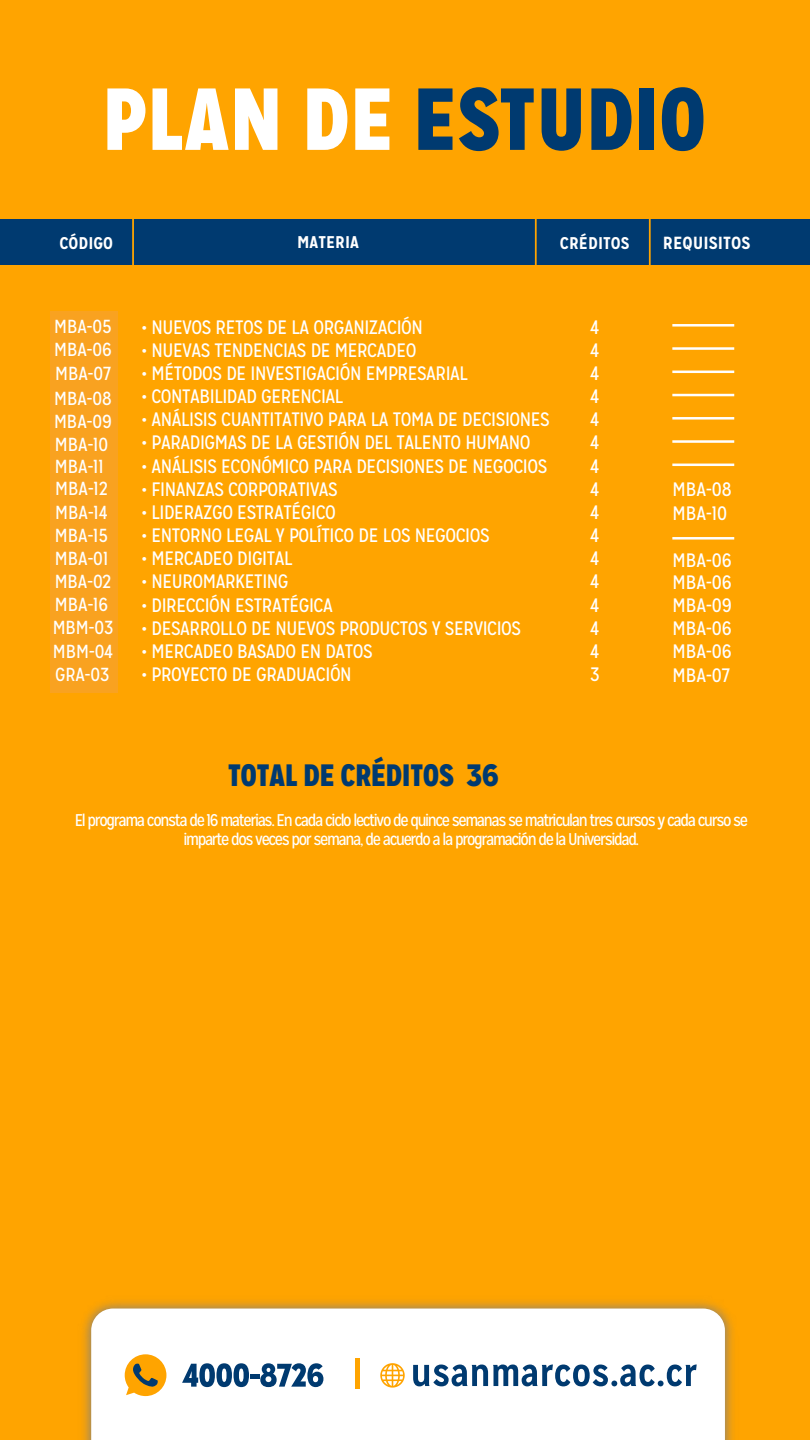
<style>
.page{position:relative;width:810px;height:1440px;background:#ffa400}
.page>*{position:absolute;margin:0;border:0;box-sizing:border-box;transform-origin:0 0}
.t1{font:900 87.75px "Mission Gothic";letter-spacing:.02em;color:#003a70}
.t2{font:900 30.9px "Mission Gothic";color:#003a70}
.t3{font:19.42px/23.2px "Mission Gothic";letter-spacing:-.025em;color:#fff;text-align:justify}
.t4{font:700 19.42px/23.2px "Mission Gothic";letter-spacing:-.025em;color:#fff}
.t5{font:18.9px/23.2px "Mission Gothic";color:#fff}
.t6{font:700 17.55px "Mission Gothic";color:#fff;scale:1.04 1}
.t7{font:16.95px/19px "Mission Gothic";letter-spacing:-.08em;color:#fff;text-align:center}
.t8{font:700 16.95px "Mission Gothic";color:#fff;scale:1.04 1}
.s1{color:#fff}
</style>
<div class="page">
<div style="left:0;top:219px;width:810px;height:46px;background:#003a70"></div>
<hr style="left:132px;top:208px;width:2px;height:65px;background:#ffa400">
<hr style="left:535px;top:208px;width:2px;height:66px;background:#ffa400">
<hr style="left:649px;top:208px;width:2px;height:66px;background:#ffa400">
<hr style="left:672px;top:324px;width:62px;height:3px;background:#fff">
<hr style="left:672px;top:347px;width:62px;height:3px;background:#fff">
<hr style="left:672px;top:371px;width:62px;height:2px;background:#fff">
<hr style="left:672px;top:394px;width:62px;height:2px;background:#fff">
<hr style="left:672px;top:417px;width:62px;height:3px;background:#fff">
<hr style="left:672px;top:440px;width:62px;height:3px;background:#fff">
<hr style="left:672px;top:464px;width:62px;height:2px;background:#fff">
<hr style="left:672px;top:537px;width:62px;height:3px;background:#fff">
<img style="left:83px;top:1301px;width:650px;height:139px">
<div style="left:91px;top:1309px;width:634px;height:131px;background:#fff"></div>
<svg style="left:182px;top:1363px;width:67px;height:24px;background:#6487a8"></svg>
<div style="left:250px;top:1374px;width:9px;height:5px;background:#003a70"></div>
<svg style="left:260px;top:1363px;width:63px;height:24px;background:#698baa"></svg>
<hr style="left:356px;top:1359px;width:4px;height:30px;background:#ffa400">
<svg style="left:125px;top:1354px;width:41px;height:42px"></svg>
<svg style="left:380px;top:1363px;width:25px;height:25px"></svg>
<svg style="left:413px;top:1364px;width:284px;height:22px;background:#89a4bc"></svg>
<div style="left:50px;top:311px;width:68px;height:381px;background:#f9a220"></div>
<h1 class="t1" style="left:103px;top:62px;width:604px"><span class="s1">PLAN DE</span> ESTUDIO</h1>
<p class="t8" style="left:59px;top:233px;width:53px">CÓDIGO</p>
<p class="t8" style="left:297px;top:232px;width:61px">MATERIA</p>
<p class="t8" style="left:560px;top:233px;width:68px">CRÉDITOS</p>
<p class="t6" style="left:663px;top:232px;width:86px">REQUISITOS</p>
<p class="t4" style="left:61px;top:315px;width:59px">MBA05<br>MBA06<br>MBA07<br>MBA08<br>MBA09<br>MBA10<br>MBA11<br>MBA12<br>MBA14<br>MBA15<br>MBM01<br>MBM02<br>MBA16<br>MBM03<br>MBM04<br>GRA03</p>
<p class="t5" style="left:53px;top:315px;width:62px">MBA-05<br>MBA-06<br>MBA-07<br>MBA-08<br>MBA-09<br>MBA-10<br>MBA-11<br>MBA-12<br>MBA-14<br>MBA-15<br>MBA-01<br>MBA-02<br>MBA-16<br>MBM-03<br>MBM-04<br>GRA-03</p>
<p class="t3" style="left:142px;top:315px;width:283px">• NUEVOS RETOS DE LA ORGANIZACIÓN</p>
<p class="t3" style="left:142px;top:339px;width:276px">• NUEVAS TENDENCIAS DE MERCADEO</p>
<p class="t3" style="left:142px;top:362px;width:328px">• MÉTODOS DE INVESTIGACIÓN EMPRESARIAL</p>
<p class="t3" style="left:142px;top:385px;width:203px">• CONTABILIDAD GERENCIAL</p>
<p class="t3" style="left:142px;top:408px;width:410px">• ANÁLISIS CUANTITATIVO PARA LA TOMA DE DECISIONES</p>
<p class="t3" style="left:142px;top:431px;width:390px">• PARADIGMAS DE LA GESTIÓN DEL TALENTO HUMANO</p>
<p class="t3" style="left:142px;top:454px;width:407px">• ANÁLISIS ECONÓMICO PARA DECISIONES DE NEGOCIOS</p>
<p class="t3" style="left:142px;top:478px;width:198px">• FINANZAS CORPORATIVAS</p>
<p class="t3" style="left:142px;top:501px;width:196px">• LIDERAZGO ESTRATÉGICO</p>
<p class="t3" style="left:142px;top:524px;width:350px">• ENTORNO LEGAL Y POLÍTICO DE LOS NEGOCIOS</p>
<p class="t3" style="left:142px;top:547px;width:153px">• MERCADEO DIGITAL</p>
<p class="t3" style="left:142px;top:570px;width:148px">• NEUROMARKETING</p>
<p class="t3" style="left:142px;top:593px;width:193px">• DIRECCIÓN ESTRATÉGICA</p>
<p class="t3" style="left:142px;top:617px;width:381px">• DESARROLLO DE NUEVOS PRODUCTOS Y SERVICIOS</p>
<p class="t3" style="left:142px;top:640px;width:233px">• MERCADEO BASADO EN DATOS</p>
<p class="t3" style="left:142px;top:663px;width:212px">• PROYECTO DE GRADUACIÓN</p>
<p class="t3" style="left:590px;top:315px;width:11px">4<br>4<br>4<br>4<br>4<br>4<br>4<br>4<br>4<br>4<br>4<br>4<br>4<br>4<br>4<br>3</p>
<p class="t3" style="left:672px;top:477px;width:61px;line-height:24.8px">MBA-08<br>MBA-10</p>
<p class="t3" style="left:672px;top:549px;width:61px;line-height:23px">MBA-06<br>MBA-06<br>MBA-09<br>MBA-06<br>MBA-06<br>MBA-07</p>
<h2 class="t2" style="left:228px;top:756px;width:272px">TOTAL DE CRÉDITOS 36</h2>
<p class="t7" style="left:75px;top:810px;width:675px">El programa consta de 16 materias. En cada ciclo lectivo de quince semanas se matriculan tres cursos y cada curso se imparte dos veces por semana, de acuerdo a la programación de la Universidad.</p>
</div>
